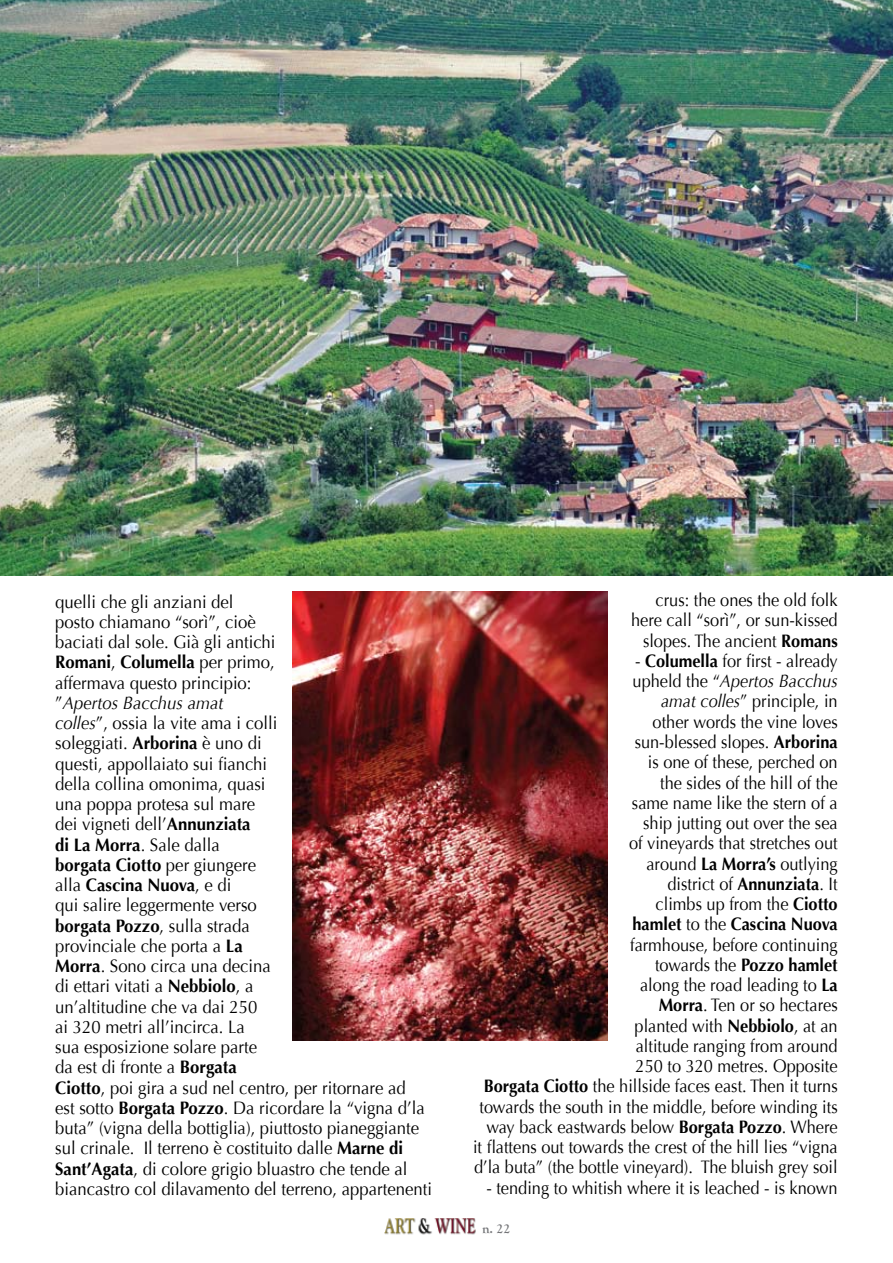
<style>
.page{position:relative;width:893px;height:1263px;background:#fff}
.page>*{position:absolute;margin:0;border:0;box-sizing:border-box;transform-origin:0 0}
.t1{font:18px/20.2px "Optima";color:#000;scale:.93 1}
.t2{font:18px/20.2px "Optima";color:#000;text-align:right;scale:.91 1}
.t3{font:700 13.5px "Goudy Old Style T";color:#737477}
.s1{font-weight:700}
.s2{font-style:italic}
</style>
<div class="page">
<img style="left:0;top:0;width:893px;height:575px">
<img style="left:292px;top:591px;width:315px;height:449px">
<img style="left:384px;top:1218px;width:92px;height:17px">
<p class="t1" style="left:55px;top:592px;width:407px">quelli che gli anziani del<br>posto chiamano “sorì”, cioè<br>baciati dal sole. Già gli antichi<br><span class="s1">Romani</span>, <span class="s1">Columella</span> per primo,<br>affermava questo principio:<br>”<span class="s2">Apertos Bacchus amat<br>colles</span>”, ossia la vite ama i colli<br>soleggiati. <span class="s1">Arborina</span> è uno di<br>questi, appollaiato sui fianchi<br>della collina omonima, quasi<br>una poppa protesa sul mare<br>dei vigneti dell’<span class="s1">Annunziata<br>di La Morra</span>. Sale dalla<br><span class="s1">borgata Ciotto</span> per giungere<br>alla <span class="s1">Cascina Nuova</span>, e di<br>qui salire leggermente verso<br><span class="s1">borgata Pozzo</span>, sulla strada<br>provinciale che porta a <span class="s1">La<br>Morra</span>. Sono circa una decina<br>di ettari vitati a <span class="s1">Nebbiolo</span>, a<br>un’altitudine che va dai 250<br>ai 320 metri all’incirca. La<br>sua esposizione solare parte<br>da est di fronte a <span class="s1">Borgata<br>Ciotto</span>, poi gira a sud nel centro, per ritornare ad<br>est sotto <span class="s1">Borgata Pozzo</span>. Da ricordare la “vigna d’la buta” (vigna della bottiglia), piuttosto pianeggiante sul crinale. Il terreno è costituito dalle <span class="s1">Marne di Sant’Agata</span>, di colore grigio bluastro che tende al biancastro col dilavamento del terreno, appartenenti</p>
<p class="t2" style="left:631px;top:590px;width:229px">crus: the ones the old folk here call “sorì”, or sun-kissed slopes. The ancient <span class="s1">Romans</span></p>
<p class="t2" style="left:473px;top:651px;width:402px">- <span class="s1">Columella</span> for first - already<br>upheld the “<span class="s2">Apertos Bacchus<br>amat colles</span>” principle, in<br>other words the vine loves<br>sun-blessed slopes. <span class="s1">Arborina<br></span>is one of these, perched on<br>the sides of the hill of the<br>same name like the stern of a<br>ship jutting out over the sea<br>of vineyards that stretches out<br>around <span class="s1">La Morra’s</span> outlying<br>district of <span class="s1">Annunziata</span>. It<br>climbs up from the <span class="s1">Ciotto<br>hamlet</span> to the <span class="s1">Cascina Nuova<br></span>farmhouse, before continuing<br>towards the <span class="s1">Pozzo hamlet<br></span>along the road leading to <span class="s1">La<br>Morra</span>. Ten or so hectares<br>planted with <span class="s1">Nebbiolo</span>, at an<br>altitude ranging from around<br>250 to 320 metres. Opposite<br><span class="s1">Borgata Ciotto</span> the hillside faces east. Then it turns towards the south in the middle, before winding its way back eastwards below <span class="s1">Borgata Pozzo</span>. Where it flattens out towards the crest of the hill lies “vigna d’la buta” (the bottle vineyard). The bluish grey soil</p>
<p class="t2" style="left:486px;top:1177px;width:387px">- tending to whitish where it is leached - is known</p>
<p class="t3" style="left:482px;top:1221px;width:30px">n. 22</p>
</div>
